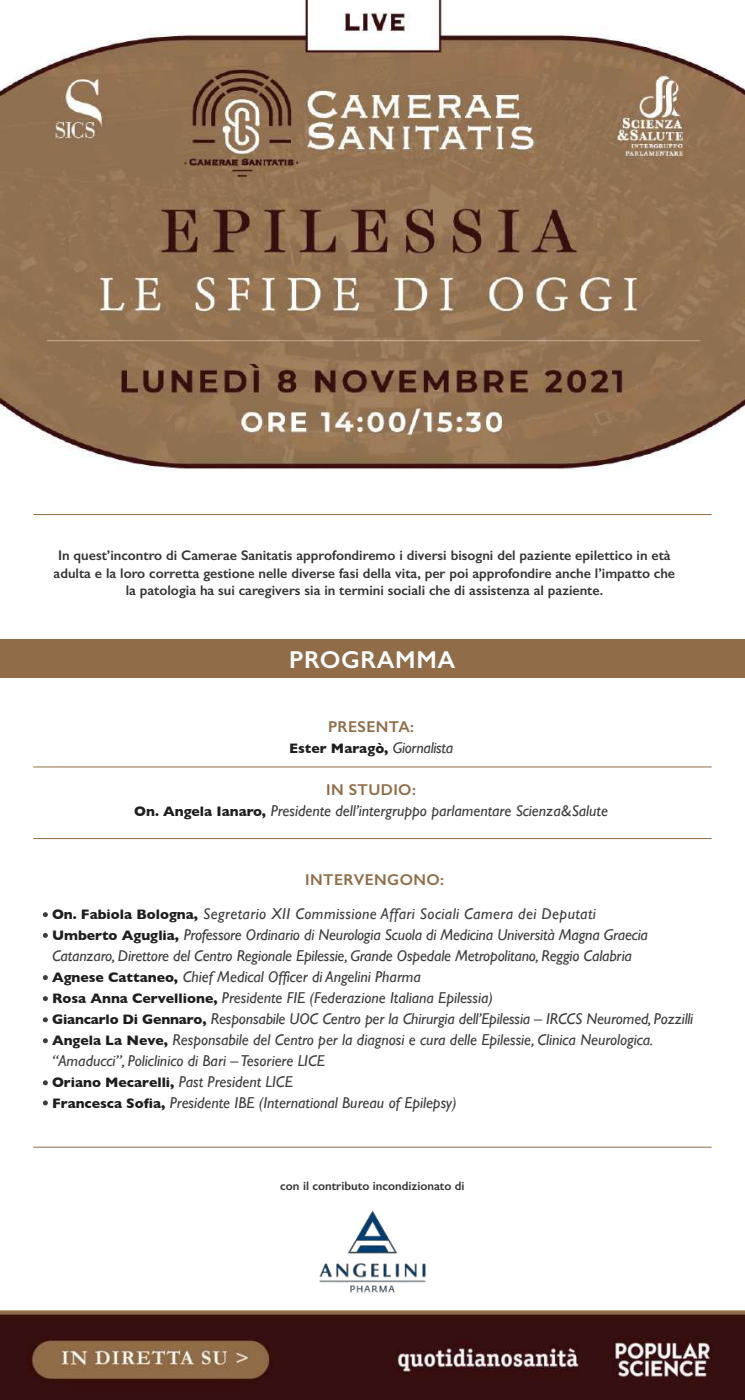
<style>
.page{position:relative;width:745px;height:1400px;background:#fff}
.page>*{position:absolute;margin:0;border:0;box-sizing:border-box;transform-origin:0 0}
.t1{font:600 24.5px "Gill Sans";letter-spacing:.025em;color:#fff}
.t2{font:italic 15.75px/21px "Gill Sans";color:#3e3d40;text-align:center}
.t3{font:italic 15.75px/33.8px "Gill Sans";letter-spacing:.025em;color:#3e3d40}
.t4{font:600 15.75px "Gill Sans";letter-spacing:.025em;color:#906d48}
.t5{font:600 14px/17.5px "Gill Sans";color:#353535;text-align:center}
.t6{font:700 14px "Gill Sans";color:#1e1e1e}
.t7{font:600 12.25px "Gill Sans";color:#353535}
.s1{font-weight:400;font-style:italic;font-size:15.75px;color:#3e3d40}
.s2{font-weight:600;font-style:normal;color:#906d48}
.s3{font-weight:700;font-style:normal;font-size:14px;color:#1e1e1e}
</style>
<div class="page">
<hr style="left:33px;top:514px;width:678px;height:1px;background:#906d48">
<hr style="left:33px;top:766px;width:678px;height:1px;background:#906d48">
<hr style="left:33px;top:838px;width:678px;height:1px;background:#906d48">
<div style="left:0;top:639px;width:744px;height:38px;background:#906d48"></div>
<hr style="left:33px;top:1146px;width:678px;height:1px;background:#906d48">
<svg style="left:43px;top:912px;width:5px;height:5px"></svg>
<svg style="left:43px;top:932px;width:5px;height:5px"></svg>
<svg style="left:43px;top:996px;width:5px;height:4px"></svg>
<svg style="left:43px;top:975px;width:5px;height:4px"></svg>
<svg style="left:43px;top:1017px;width:5px;height:5px"></svg>
<svg style="left:43px;top:1038px;width:5px;height:5px"></svg>
<svg style="left:43px;top:1080px;width:5px;height:5px"></svg>
<svg style="left:43px;top:1100px;width:5px;height:5px"></svg>
<img style="left:0;top:1310px;width:744px;height:89px">
<img style="left:319px;top:1210px;width:107px;height:83px">
<img style="left:0;top:0;width:744px;height:471px">
<p class="t5" style="left:54px;top:546px;width:623px">In quest’incontro di Camerae Sanitatis approfondiremo i diversi bisogni del paziente epilettico in età adulta e la loro corretta gestione nelle diverse fasi della vita, per poi approfondire anche l’impatto che la patologia ha sui caregivers sia in termini sociali che di assistenza al paziente.</p>
<h1 class="t1" style="left:289px;top:644px;width:168px">PROGRAMMA</h1>
<p class="t4" style="left:328px;top:717px;width:88px">PRESENTA:</p>
<p class="t6" style="left:289px;top:737px;width:165px">Ester Maragò, <span class="s1">Giornalista</span></p>
<p class="t2" style="left:134px;top:779px;width:475px"><span class="s2">IN STUDIO:<br></span><span class="s3">On. Angela Ianaro,</span> Presidente dell’intergruppo parlamentare Scienza&amp;Salute</p>
<p class="t3" style="left:52px;top:862px;width:545px;text-indent:253px"><span class="s2">INTERVENGONO:<br></span><span class="s3">On. Fabiola Bologna,</span> Segretario XII Commissione Affari Sociali Camera dei Deputati</p>
<p class="t2" style="left:52px;top:924px;width:642px;text-align:left"><span class="s3">Umberto Aguglia,</span> Professore Ordinario di Neurologia Scuola di Medicina Università Magna Graecia Catanzaro, Direttore del Centro Regionale Epilessie, Grande Ospedale Metropolitano, Reggio Calabria<br><span class="s3">Agnese Cattaneo,</span> Chief Medical Officer di Angelini Pharma<br><span class="s3">Rosa Anna Cervellione,</span> Presidente FIE (Federazione Italiana Epilessia)<br><span class="s3">Giancarlo Di Gennaro,</span> Responsabile UOC Centro per la Chirurgia dell’Epilessia – IRCCS Neuromed, Pozzilli <span class="s3">Angela La Neve,</span> Responsabile del Centro per la diagnosi e cura delle Epilessie, Clinica Neurologica. “Amaducci”, Policlinico di Bari – Tesoriere LICE<br><span class="s3">Oriano Mecarelli,</span> Past President LICE<br><span class="s3">Francesca Sofia,</span> Presidente IBE (International Bureau of Epilepsy)</p>
<p class="t7" style="left:280px;top:1177px;width:186px">con il contributo incondizionato di</p>
</div>
